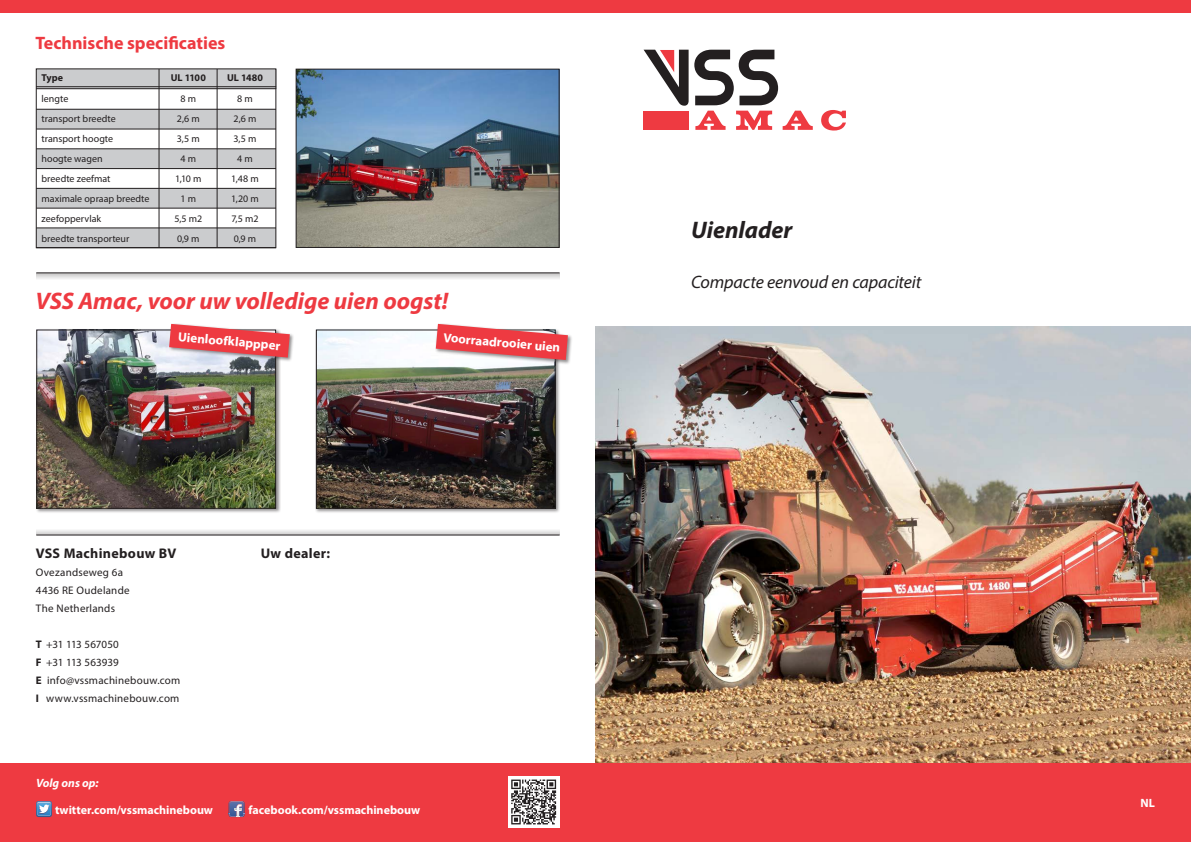
<style>
.page{position:relative;width:1191px;height:842px;background:#fff}
.page>*{position:absolute;margin:0;border:0;box-sizing:border-box;transform-origin:0 0}
.t1{font:italic 700 24px "Myriad Pro";letter-spacing:-.005em;color:#ee3a41}
.t2{font:italic 700 24px "Myriad Pro";letter-spacing:-.005em;color:#231f20}
.t3{font:italic 18px "Myriad Pro";letter-spacing:-.01em;color:#231f20}
.t4{font:700 18px "Myriad Pro";color:#ee3a41}
.t5{font:700 14px "Myriad Pro";letter-spacing:.02em;color:#231f20}
.Hoofdtekst{font:700 13px "Myriad Pro";color:#fff}
.Hoofdtekst-2{font:700 12px "Myriad Pro";color:#fff}
.Hoofdtekst-3{font:italic 700 12px "Myriad Pro";color:#fff}
.t6{font:11px "Myriad Pro";letter-spacing:.02em;color:#231f20}
.t7{font:11px "Myriad Pro";letter-spacing:-.01em;color:#231f20}
.t8{font:11px "Myriad Pro";color:#231f20}
.Hoofdtekst-4{font:10px "Myriad Pro";color:#231f20}
.Hoofdtekst-5{font:700 10px "Myriad Pro";letter-spacing:.005em;color:#231f20}
.s1{font-weight:700}
</style>
<div class="page">
<img style="left:595px;top:326px;width:596px;height:437px">
<div style="left:0;top:763px;width:1191px;height:79px;background:#ee3a41"></div>
<div style="left:0;top:0;width:1191px;height:12px;background:#ee3a41"></div>
<svg style="left:36px;top:801px;width:16px;height:16px"></svg>
<svg style="left:229px;top:802px;width:16px;height:15px"></svg>
<img style="left:229px;top:801px;width:15px;height:3px">
<svg style="left:508px;top:776px;width:51px;height:52px"></svg>
<svg style="left:511px;top:779px;width:45px;height:45px;background:#8e8c8d"></svg>
<svg style="left:694px;top:50px;width:84px;height:55px"></svg>
<div style="left:643px;top:111px;width:45px;height:19px;background:#ee3a41"></div>
<svg style="left:644px;top:50px;width:44px;height:56px"></svg>
<svg style="left:695px;top:111px;width:30px;height:19px"></svg>
<svg style="left:736px;top:111px;width:36px;height:19px"></svg>
<svg style="left:782px;top:111px;width:30px;height:19px"></svg>
<svg style="left:821px;top:110px;width:25px;height:21px"></svg>
<img style="left:298px;top:71px;width:259px;height:175px">
<div style="left:296px;top:69px;width:263px;height:179px;border:1px solid #231f20"></div>
<div style="left:315px;top:328px;width:246px;height:186px;background:#231f20;opacity:.5"></div>
<img style="left:318px;top:331px;width:236px;height:176px">
<div style="left:316px;top:329px;width:240px;height:180px;border:1px solid #231f20"></div>
<div style="left:35px;top:328px;width:246px;height:186px;background:#231f20;opacity:.5"></div>
<img style="left:38px;top:331px;width:236px;height:176px">
<div style="left:36px;top:329px;width:240px;height:180px;border:1px solid #231f20"></div>
<div style="left:36px;top:69px;width:240px;height:20px;background:#cbccce"></div>
<div style="left:36px;top:109px;width:240px;height:20px;background:#cbccce"></div>
<div style="left:36px;top:149px;width:240px;height:20px;background:#cbccce"></div>
<div style="left:36px;top:188px;width:240px;height:20px;background:#cbccce"></div>
<div style="left:36px;top:228px;width:240px;height:20px;background:#cbccce"></div>
<hr style="left:159px;top:69px;width:1px;height:179px;background:#231f20">
<hr style="left:217px;top:69px;width:1px;height:179px;background:#231f20">
<hr style="left:36px;top:109px;width:240px;height:1px;background:#231f20">
<hr style="left:36px;top:129px;width:240px;height:1px;background:#231f20">
<hr style="left:36px;top:149px;width:240px;height:1px;background:#231f20">
<hr style="left:36px;top:168px;width:240px;height:1px;background:#231f20">
<hr style="left:36px;top:188px;width:240px;height:1px;background:#231f20">
<hr style="left:36px;top:208px;width:240px;height:1px;background:#231f20">
<hr style="left:36px;top:228px;width:240px;height:1px;background:#231f20">
<div style="left:36px;top:69px;width:240px;height:179px;border:1px solid #231f20"></div>
<hr style="left:36px;top:88px;width:240px;height:1px;background:#231f20">
<hr style="left:36px;top:86px;width:240px;height:1px;background:#231f20">
<div style="left:168px;top:323px;width:127px;height:39px;background:#231f20;opacity:.5"></div>
<svg style="left:169px;top:324px;width:121px;height:34px;background:#e66d73"></svg>
<div style="left:435px;top:323px;width:138px;height:42px;background:#231f20;opacity:.5"></div>
<svg style="left:436px;top:324px;width:132px;height:36px"></svg>
<svg style="left:36px;top:273px;width:523px;height:6px"></svg>
<hr style="left:36px;top:535px;width:523px;height:1px;background:#231f20">
<svg style="left:36px;top:530px;width:523px;height:5px"></svg>
<p class="t4" style="left:35px;top:31px;width:191px">Technische specificaties</p>
<p class="Hoofdtekst-5" style="left:42px;top:71px;width:23px">Type</p>
<p class="Hoofdtekst-4" style="left:42px;top:92px;width:28px">lengte</p>
<p class="Hoofdtekst-4" style="left:42px;top:112px;width:76px">transport breedte</p>
<p class="Hoofdtekst-4" style="left:42px;top:132px;width:73px">transport hoogte</p>
<p class="Hoofdtekst-4" style="left:42px;top:152px;width:63px">hoogte wagen</p>
<p class="Hoofdtekst-4" style="left:42px;top:172px;width:71px">breedte zeefmat</p>
<p class="Hoofdtekst-4" style="left:42px;top:192px;width:109px">maximale opraap breedte</p>
<p class="Hoofdtekst-4" style="left:42px;top:212px;width:61px">zeefoppervlak</p>
<p class="Hoofdtekst-4" style="left:42px;top:232px;width:89px">breedte transporteur</p>
<p class="Hoofdtekst-5" style="left:171px;top:71px;width:37px">UL 1100</p>
<p class="Hoofdtekst-4" style="left:180px;top:92px;width:17px">8 m</p>
<p class="Hoofdtekst-4" style="left:177px;top:112px;width:24px">2,6 m</p>
<p class="Hoofdtekst-4" style="left:177px;top:132px;width:24px">3,5 m</p>
<p class="Hoofdtekst-4" style="left:180px;top:152px;width:17px">4 m</p>
<p class="Hoofdtekst-4" style="left:175px;top:172px;width:28px">1,10 m</p>
<p class="Hoofdtekst-4" style="left:180px;top:192px;width:17px">1 m</p>
<p class="Hoofdtekst-4" style="left:174px;top:212px;width:29px">5,5 m2</p>
<p class="Hoofdtekst-4" style="left:177px;top:232px;width:24px">0,9 m</p>
<p class="Hoofdtekst-5" style="left:227px;top:71px;width:37px">UL 1480</p>
<p class="Hoofdtekst-4" style="left:237px;top:92px;width:17px">8 m</p>
<p class="Hoofdtekst-4" style="left:234px;top:112px;width:24px">2,6 m</p>
<p class="Hoofdtekst-4" style="left:233px;top:132px;width:24px">3,5 m</p>
<p class="Hoofdtekst-4" style="left:237px;top:152px;width:17px">4 m</p>
<p class="Hoofdtekst-4" style="left:231px;top:172px;width:29px">1,48 m</p>
<p class="Hoofdtekst-4" style="left:231px;top:192px;width:29px">1,20 m</p>
<p class="Hoofdtekst-4" style="left:231px;top:212px;width:28px">7,5 m2</p>
<p class="Hoofdtekst-4" style="left:234px;top:232px;width:24px">0,9 m</p>
<p class="t1" style="left:35px;top:286px;width:414px">VSS Amac, voor uw volledige uien oogst!</p>
<p class="Hoofdtekst" style="left:179px;top:328px;width:104px;rotate:5deg">Uienloofklappper</p>
<p class="Hoofdtekst" style="left:444px;top:329px;width:119px;rotate:5deg">Voorraadrooier uien</p>
<p class="t5" style="left:36px;top:544px;width:142px">VSS Machinebouw BV</p>
<p class="t6" style="left:36px;top:566px;width:89px">Ovezandseweg 6a</p>
<p class="t6" style="left:36px;top:584px;width:95px">4436 RE Oudelande</p>
<p class="t6" style="left:36px;top:602px;width:81px">The Netherlands</p>
<p class="t7" style="left:36px;top:638px;width:84px"><span class="s1">T</span> +31 113 567050</p>
<p class="t8" style="left:36px;top:656px;width:84px"><span class="s1">F</span> +31 113 563939</p>
<p class="t6" style="left:36px;top:674px;width:146px"><span class="s1">E</span> info@vssmachinebouw.com</p>
<p class="t6" style="left:36px;top:692px;width:145px"><span class="s1">I</span> www.vssmachinebouw.com</p>
<p class="Hoofdtekst-3" style="left:36px;top:775px;width:64px">Volg ons op:</p>
<p class="t5" style="left:261px;top:544px;width:71px">Uw dealer:</p>
<p class="Hoofdtekst-2" style="left:55px;top:802px;width:160px">twitter.com/vssmachinebouw</p>
<p class="Hoofdtekst-2" style="left:248px;top:802px;width:173px">facebook.com/vssmachinebouw</p>
<p class="t2" style="left:691px;top:214px;width:103px">Uienlader</p>
<p class="t3" style="left:691px;top:271px;width:232px">Compacte eenvoud en capaciteit</p>
<p class="Hoofdtekst-2" style="left:1140px;top:795px;width:16px">NL</p>
</div>
